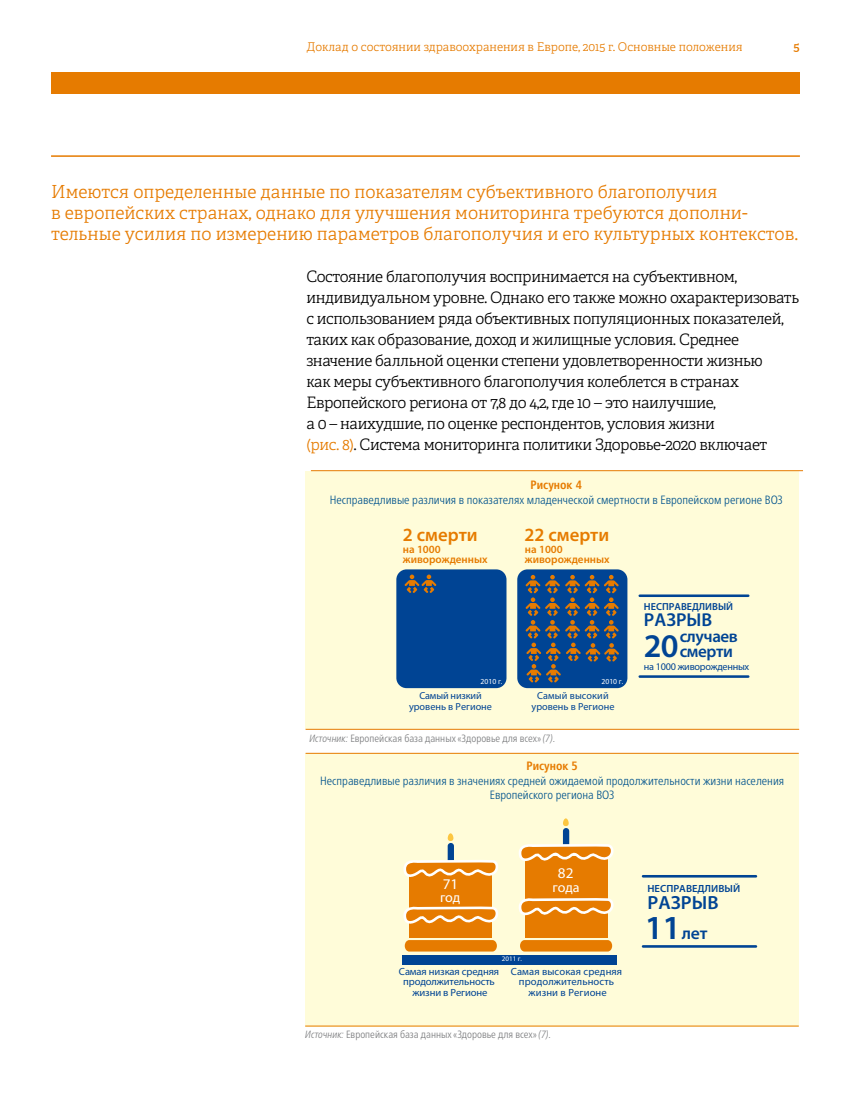
<style>
.page{position:relative;width:851px;height:1106px;background:#fff}
.page>*{position:absolute;margin:0;border:0;box-sizing:border-box;transform-origin:0 0}
.t1{font:600 33.15px "Myriad Pro";color:#004494}
.t2{font:600 19.05px "Myriad Pro";color:#004494}
.t3{font:600 18.75px "Myriad Pro";color:#e67b00}
.t4{font:600 18.75px "Myriad Pro";color:#004494}
.t5{font:300 18px/21px "Adelle CYR";color:#e67b00}
.t6{font:600 17.25px "Myriad Pro";color:#004494}
.t7{font:600 16.95px/14.4px "Myriad Pro";letter-spacing:-.025em;color:#004494}
.t8{font:300 15.75px/21px "Adelle CYR";letter-spacing:-.025em;color:#000}
.t9{font:14.85px "Myriad Pro";color:#fff}
.t10{font:13.8px "Myriad Pro";letter-spacing:-.035em;color:#004494}
.t11{font:13.8px "Myriad Pro";letter-spacing:-.01em;color:#fff}
.t12{font:300 condensed 12px/14.2px "Frutiger Neue LTW1 G";color:#00538d;text-align:center}
.t13{font:300 12px "Adelle CYR";color:#e67b00}
.t14{font:700 condensed 12px "Frutiger LTCYR";color:#e67b00}
.t15{font:600 12px "Adelle CYR";color:#e67b00}
.t16{font:600 11.1px/9.3px "Myriad Pro";color:#e67b00}
.t17{font:300 condensed 10.5px "Frutiger Neue LTW1 G";color:#797a7c}
.t18{font:10.35px/10.4px "Myriad Pro";letter-spacing:.01em;color:#004494;text-align:center}
.t19{font:10.35px/10.4px "Myriad Pro";letter-spacing:-.015em;color:#004494;text-align:center}
.t20{font:600 10.35px "Myriad Pro";color:#004494}
.t21{font:10.2px/11.1px "Myriad Pro";color:#004494;text-align:center}
.t22{font:10.2px "Myriad Pro";letter-spacing:-.025em;color:#004494}
.t23{font:600 10.2px "Myriad Pro";color:#004494}
.t24{font:7.65px "Myriad Pro";color:#fff}
.t25{font:6.9px "Myriad Pro";color:#fff}
.s1{color:#e57b00}
.s2{font-style:italic}
.s3{font-size:33.75px}
</style>
<div class="page">
<div style="left:51px;top:72px;width:748px;height:21px;background:#e67b00"></div>
<div style="left:305px;top:753px;width:493px;height:273px;background:#fffcd9"></div>
<div style="left:305px;top:471px;width:494px;height:258px;background:#fffcd9"></div>
<hr style="left:643px;top:875px;width:112px;height:2px;background:#004494">
<hr style="left:643px;top:945px;width:112px;height:2px;background:#004494">
<div style="left:525px;top:856px;width:82px;height:81px;background:#e67b00"></div>
<div style="left:563px;top:828px;width:6px;height:20px;background:#004494;border-radius:3px"></div>
<div style="left:563px;top:818px;width:5px;height:8px;background:#fcc641;border-radius:3px"></div>
<div style="left:447px;top:843px;width:7px;height:20px;background:#004494;border-radius:3px"></div>
<div style="left:447px;top:833px;width:6px;height:8px;background:#fcc641;border-radius:3px"></div>
<svg style="left:520px;top:940px;width:92px;height:11px"></svg>
<svg style="left:519px;top:842px;width:95px;height:22px"></svg>
<svg style="left:519px;top:896px;width:95px;height:22px"></svg>
<div style="left:410px;top:870px;width:82px;height:67px;background:#e67b00"></div>
<svg style="left:404px;top:940px;width:93px;height:11px"></svg>
<svg style="left:403px;top:858px;width:95px;height:22px"></svg>
<svg style="left:403px;top:904px;width:95px;height:22px"></svg>
<div style="left:401px;top:954px;width:215px;height:10px;background:#004494"></div>
<div style="left:396px;top:569px;width:110px;height:119px;background:#004494;border-radius:10px"></div>
<svg style="left:404px;top:574px;width:32px;height:19px"></svg>
<div style="left:517px;top:569px;width:110px;height:119px;background:#004494;border-radius:10px"></div>
<svg style="left:525px;top:575px;width:94px;height:107px"></svg>
<hr style="left:639px;top:594px;width:109px;height:3px;background:#004494">
<hr style="left:639px;top:675px;width:109px;height:3px;background:#004494">
<hr style="left:305px;top:753px;width:493px;height:1px;background:#e67b00">
<hr style="left:305px;top:1025px;width:493px;height:1px;background:#e67b00">
<hr style="left:311px;top:470px;width:491px;height:1px;background:#e67b00">
<hr style="left:305px;top:729px;width:494px;height:1px;background:#e67b00">
<hr style="left:51px;top:155px;width:748px;height:2px;background:#e67b00">
<p class="t13" style="left:306px;top:38px;width:437px">Доклад о состоянии здравоохранения в Европе, 2015 г. Основные положения</p>
<p class="t15" style="left:793px;top:38px;width:8px">5</p>
<p class="t5" style="left:51px;top:181px;width:748px">Имеются определенные данные по показателям субъективного благополучия<br>в европейских странах, однако для улучшения мониторинга требуются дополни&shy;тельные усилия по измерению параметров благополучия и его культурных контекстов.</p>
<p class="t8" style="left:306px;top:265px;width:494px">Состояние благополучия воспринимается на субъективном, индивидуальном уровне. Однако его также можно охарактеризовать с использованием ряда объективных популяционных показателей, таких как образование, доход и жилищные условия. Среднее значение балльной оценки степени удовлетворенности жизнью<br>как меры субъективного благополучия колеблется в странах Европейского региона от 7,8 до 4,2, где 10 – это наилучшие,<br>а 0 – наихудшие, по оценке респондентов, условия жизни<br><span class="s1">(рис. 8)</span>. Система мониторинга политики Здоровье-2020 включает</p>
<p class="t14" style="left:530px;top:479px;width:53px">Рисунок 4</p>
<p class="t12" style="left:329px;top:492px;width:454px">Несправедливые различия в показателях младенческой смертности в Европейском регионе ВОЗ</p>
<p class="t3" style="left:403px;top:523px;width:76px">2 смерти</p>
<p class="t16" style="left:403px;top:544px;width:86px">на 1000 живорожденных</p>
<p class="t3" style="left:524px;top:523px;width:86px">22 смерти</p>
<p class="t16" style="left:525px;top:544px;width:86px">на 1000 живорожденных</p>
<p class="t24" style="left:480px;top:676px;width:23px">2010 г.</p>
<p class="t24" style="left:601px;top:676px;width:23px">2010 г.</p>
<p class="t21" style="left:409px;top:689px;width:84px">Самый низкий уровень в Регионе</p>
<p class="t21" style="left:531px;top:689px;width:84px">Самый высокий уровень в Регионе</p>
<p class="t17" style="left:309px;top:732px;width:247px"><span class="s2">Источник:</span> Европейская база данных «Здоровье для всех» <span class="s2">(7)</span>.</p>
<p class="t23" style="left:644px;top:599px;width:91px">НЕСПРАВЕДЛИВЫЙ</p>
<p class="t4" style="left:644px;top:607px;width:70px">РАЗРЫВ</p>
<p class="t7" style="left:679px;top:628px;width:60px">случаев смерти</p>
<h1 class="t1" style="left:644px;top:624px;width:36px">20</h1>
<p class="t22" style="left:644px;top:660px;width:107px">на 1000 живорожденных</p>
<p class="t14" style="left:526px;top:760px;width:53px">Рисунок 5</p>
<p class="t12" style="left:320px;top:773px;width:465px">Несправедливые различия в значениях средней ожидаемой продолжительности жизни населения<br>Европейского региона ВОЗ</p>
<p class="t10" style="left:389px;top:773px;width:348px">Несправедливые различия в значениях средней ожидаемой</p>
<p class="t9" style="left:442px;top:875px;width:17px">71</p>
<p class="t11" style="left:440px;top:888px;width:22px">год</p>
<p class="t25" style="left:502px;top:954px;width:22px">2011 г.</p>
<p class="t9" style="left:558px;top:863px;width:17px">82</p>
<p class="t11" style="left:552px;top:878px;width:28px">года</p>
<p class="t19" style="left:399px;top:966px;width:102px">Самая низкая средняя продолжительность жизни в Регионе</p>
<p class="t18" style="left:510px;top:966px;width:113px">Самая высокая средняя продолжительность жизни в Регионе</p>
<p class="t17" style="left:305px;top:1028px;width:247px"><span class="s2">Источник:</span> Европейская база данных «Здоровье для всех» <span class="s2">(7)</span>.</p>
<p class="t20" style="left:647px;top:882px;width:94px">НЕСПРАВЕДЛИВЫЙ</p>
<p class="t2" style="left:647px;top:890px;width:73px">РАЗРЫВ</p>
<p class="t6" style="left:644px;top:921px;width:64px"><span class="s3">11</span> лет</p>
</div>
